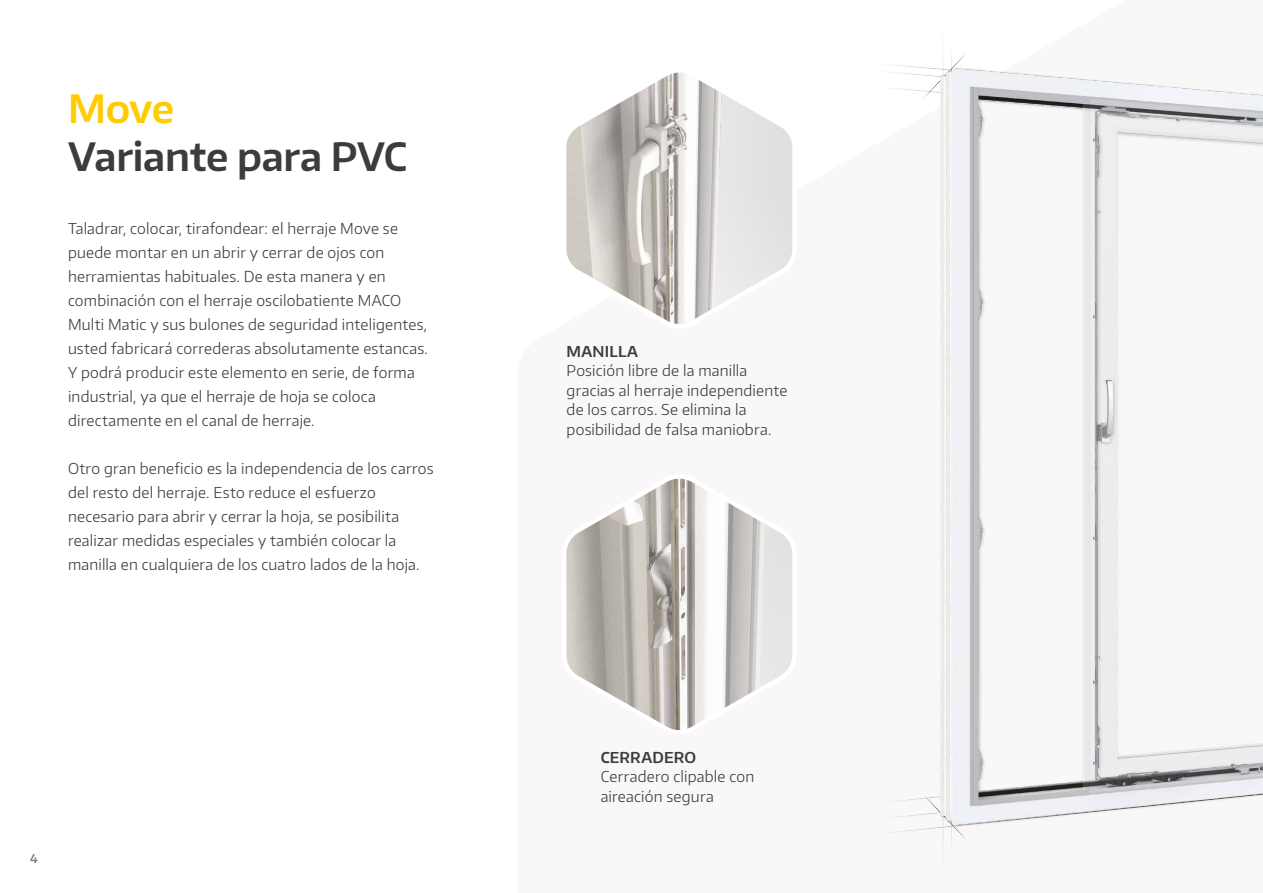
<style>
.page{position:relative;width:1263px;height:893px;background:#fff}
.page>*{position:absolute;margin:0;border:0;box-sizing:border-box;transform-origin:0 0}
.t1{font:600 39px "Encode Sans Normal";letter-spacing:-.005em;color:#3c3c3b}
.t2{font:600 39px "Encode Sans Normal";color:#fc0}
.t3{font:300 15px/24px "Encode Sans Normal";letter-spacing:.015em;color:#3c3c3b}
.t4{font:600 15px "Encode Sans Normal";letter-spacing:.015em;color:#3c3c3b}
.t5{font:600 12px "Encode Sans Normal";color:#000}
</style>
<div class="page">
<svg style="left:566px;top:478px;width:226px;height:252px"></svg>
<svg style="left:566px;top:72px;width:227px;height:252px"></svg>
<div style="left:932px;top:17px;width:21px;height:859px;background:#f9f7f7"></div>
<svg style="left:882px;top:794px;width:97px;height:51px"></svg>
<img style="left:941px;top:68px;width:322px;height:757px">
<h1 class="t2" style="left:68px;top:83px;width:108px">Move</h1>
<h1 class="t1" style="left:68px;top:131px;width:341px">Variante para PVC</h1>
<p class="t3" style="left:68px;top:216px;width:361px">Taladrar, colocar, tirafondear: el herraje Move se puede montar en un abrir y cerrar de ojos con herramientas habituales. De esta manera y en combinación con el herraje oscilobatiente MACO Multi Matic y sus bulones de seguridad inteligentes, usted fabricará correderas absolutamente estancas.<br>Y podrá producir este elemento en serie, de forma industrial, ya que el herraje de hoja se coloca directamente en el canal de herraje.</p>
<p class="t3" style="left:68px;top:456px;width:367px">Otro gran beneficio es la independencia de los carros del resto del herraje. Esto reduce el esfuerzo necesario para abrir y cerrar la hoja, se posibilita realizar medidas especiales y también colocar la manilla en cualquiera de los cuatro lados de la hoja.</p>
<p class="t5" style="left:30px;top:850px;width:9px">4</p>
<p class="t4" style="left:567px;top:341px;width:73px">MANILLA</p>
<p class="t3" style="left:567px;top:360px;width:222px;line-height:19.5px">Posición libre de la manilla gracias al herraje independiente de los carros. Se elimina la posibilidad de falsa maniobra.</p>
<p class="t4" style="left:601px;top:747px;width:97px">CERRADERO</p>
<p class="t3" style="left:601px;top:766px;width:155px;line-height:19.5px">Cerradero clipable con aireación segura</p>
</div>
